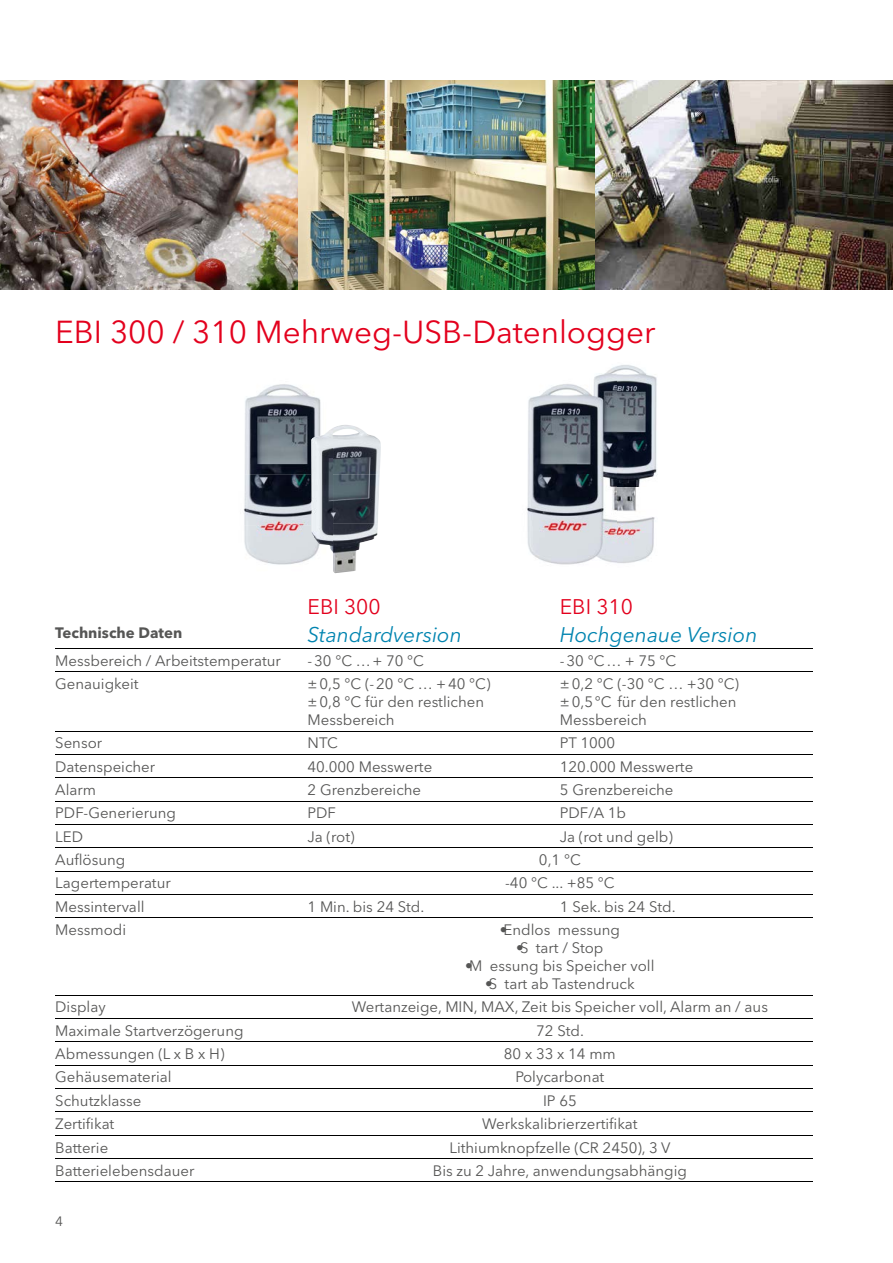
<style>
.page{position:relative;width:893px;height:1263px;background:#fff}
.page>*{position:absolute;margin:0;border:0;box-sizing:border-box;transform-origin:0 0}
.t1{font:31.5px "Avenir Next LT Pro";color:#e3001d}
.t2{font:italic 21px "Avenir Next LT Pro";color:#0084b0}
.t3{font:21px "Avenir Next LT Pro";color:#e3001d}
.t4{font:15px/18px "Avenir Next LT Pro";color:#565655}
.t5{font:700 15px "Avenir Next LT Pro";color:#565655}
.t6{font:13.5px "Avenir Next LT Pro";color:#565655}
</style>
<div class="page">
<img style="left:606px;top:365px;width:51px;height:31px">
<img style="left:617px;top:396px;width:41px;height:137px">
<img style="left:617px;top:533px;width:37px;height:31px">
<img style="left:297px;top:81px;width:298px;height:208px">
<img style="left:595px;top:81px;width:298px;height:208px">
<img style="left:0;top:81px;width:297px;height:208px">
<img style="left:245px;top:384px;width:76px;height:91px">
<img style="left:243px;top:475px;width:68px;height:50px">
<img style="left:244px;top:525px;width:67px;height:40px">
<img style="left:527px;top:373px;width:90px;height:192px">
<img style="left:333px;top:425px;width:48px;height:99px">
<img style="left:333px;top:524px;width:45px;height:49px">
<img style="left:311px;top:428px;width:22px;height:130px">
<hr style="left:55px;top:648px;width:253px;height:1px;background:#000">
<hr style="left:308px;top:648px;width:252px;height:1px;background:#000">
<hr style="left:560px;top:648px;width:252px;height:1px;background:#000">
<hr style="left:55px;top:671px;width:253px;height:1px;background:#000">
<hr style="left:308px;top:671px;width:252px;height:1px;background:#000">
<hr style="left:560px;top:671px;width:252px;height:1px;background:#000">
<hr style="left:55px;top:731px;width:253px;height:1px;background:#000">
<hr style="left:308px;top:731px;width:252px;height:1px;background:#000">
<hr style="left:560px;top:731px;width:252px;height:1px;background:#000">
<hr style="left:55px;top:754px;width:253px;height:1px;background:#000">
<hr style="left:308px;top:754px;width:252px;height:1px;background:#000">
<hr style="left:560px;top:754px;width:252px;height:1px;background:#000">
<hr style="left:55px;top:777px;width:253px;height:1px;background:#000">
<hr style="left:308px;top:777px;width:252px;height:1px;background:#000">
<hr style="left:560px;top:777px;width:252px;height:1px;background:#000">
<hr style="left:55px;top:801px;width:253px;height:1px;background:#000">
<hr style="left:308px;top:801px;width:252px;height:1px;background:#000">
<hr style="left:560px;top:801px;width:252px;height:1px;background:#000">
<hr style="left:55px;top:824px;width:253px;height:1px;background:#000">
<hr style="left:308px;top:824px;width:252px;height:1px;background:#000">
<hr style="left:560px;top:824px;width:252px;height:1px;background:#000">
<hr style="left:55px;top:847px;width:253px;height:1px;background:#000">
<hr style="left:308px;top:847px;width:252px;height:1px;background:#000">
<hr style="left:560px;top:847px;width:252px;height:1px;background:#000">
<hr style="left:55px;top:871px;width:253px;height:1px;background:#000">
<hr style="left:308px;top:871px;width:252px;height:1px;background:#000">
<hr style="left:560px;top:871px;width:252px;height:1px;background:#000">
<hr style="left:55px;top:894px;width:253px;height:1px;background:#000">
<hr style="left:308px;top:894px;width:252px;height:1px;background:#000">
<hr style="left:560px;top:894px;width:252px;height:1px;background:#000">
<hr style="left:55px;top:917px;width:253px;height:1px;background:#000">
<hr style="left:308px;top:917px;width:252px;height:1px;background:#000">
<hr style="left:560px;top:917px;width:252px;height:1px;background:#000">
<hr style="left:55px;top:995px;width:253px;height:1px;background:#000">
<hr style="left:308px;top:995px;width:252px;height:1px;background:#000">
<hr style="left:560px;top:995px;width:252px;height:1px;background:#000">
<hr style="left:55px;top:1018px;width:253px;height:1px;background:#000">
<hr style="left:308px;top:1018px;width:252px;height:1px;background:#000">
<hr style="left:560px;top:1018px;width:252px;height:1px;background:#000">
<hr style="left:55px;top:1041px;width:253px;height:1px;background:#000">
<hr style="left:308px;top:1041px;width:252px;height:1px;background:#000">
<hr style="left:560px;top:1041px;width:252px;height:1px;background:#000">
<hr style="left:55px;top:1065px;width:253px;height:1px;background:#000">
<hr style="left:308px;top:1065px;width:252px;height:1px;background:#000">
<hr style="left:560px;top:1065px;width:252px;height:1px;background:#000">
<hr style="left:55px;top:1088px;width:253px;height:1px;background:#000">
<hr style="left:308px;top:1088px;width:252px;height:1px;background:#000">
<hr style="left:560px;top:1088px;width:252px;height:1px;background:#000">
<hr style="left:55px;top:1111px;width:253px;height:1px;background:#000">
<hr style="left:308px;top:1111px;width:252px;height:1px;background:#000">
<hr style="left:560px;top:1111px;width:252px;height:1px;background:#000">
<hr style="left:55px;top:1135px;width:253px;height:1px;background:#000">
<hr style="left:308px;top:1135px;width:252px;height:1px;background:#000">
<hr style="left:560px;top:1135px;width:252px;height:1px;background:#000">
<hr style="left:55px;top:1158px;width:253px;height:1px;background:#000">
<hr style="left:308px;top:1158px;width:252px;height:1px;background:#000">
<hr style="left:560px;top:1158px;width:252px;height:1px;background:#000">
<hr style="left:55px;top:1181px;width:253px;height:1px;background:#000">
<hr style="left:308px;top:1181px;width:252px;height:1px;background:#000">
<hr style="left:560px;top:1181px;width:252px;height:1px;background:#000">
<h1 class="t1" style="left:55px;top:313px;width:602px">EBI 300 / 310 Mehrweg-USB-Datenlogger</h1>
<h2 class="t3" style="left:308px;top:595px;width:75px">EBI 300</h2>
<h2 class="t3" style="left:560px;top:595px;width:75px">EBI 310</h2>
<p class="t5" style="left:55px;top:623px;width:128px">Technische Daten</p>
<h2 class="t2" style="left:308px;top:622px;width:156px">Standardversion</h2>
<h2 class="t2" style="left:560px;top:622px;width:199px">Hochgenaue Version</h2>
<p class="t4" style="left:55px;top:651px;width:227px">Messbereich / Arbeitstemperatur</p>
<p class="t4" style="left:308px;top:651px;width:118px">- 30 °C … + 70 °C</p>
<p class="t4" style="left:560px;top:651px;width:118px">- 30 °C … + 75 °C</p>
<p class="t4" style="left:55px;top:675px;width:85px">Genauigkeit</p>
<p class="t4" style="left:308px;top:675px;width:184px">± 0,5 °C (- 20 °C … + 40 °C) ± 0,8 °C für den restlichen<br>Messbereich</p>
<p class="t4" style="left:560px;top:675px;width:181px">± 0,2 °C (-30 °C … +30 °C) ± 0,5 °C für den restlichen<br>Messbereich</p>
<p class="t4" style="left:55px;top:734px;width:48px">Sensor</p>
<p class="t4" style="left:308px;top:734px;width:32px">NTC</p>
<p class="t4" style="left:560px;top:734px;width:57px">PT 1000</p>
<p class="t4" style="left:55px;top:757px;width:102px">Datenspeicher</p>
<p class="t4" style="left:308px;top:757px;width:126px">40.000 Messwerte</p>
<p class="t4" style="left:560px;top:757px;width:135px">120.000 Messwerte</p>
<p class="t4" style="left:55px;top:781px;width:42px">Alarm</p>
<p class="t4" style="left:308px;top:781px;width:115px">2 Grenzbereiche</p>
<p class="t4" style="left:560px;top:781px;width:115px">5 Grenzbereiche</p>
<p class="t4" style="left:55px;top:804px;width:122px">PDF-Generierung</p>
<p class="t4" style="left:308px;top:804px;width:30px">PDF</p>
<p class="t4" style="left:560px;top:804px;width:68px">PDF/A 1b</p>
<p class="t4" style="left:55px;top:827px;width:29px">LED</p>
<p class="t4" style="left:308px;top:827px;width:49px">Ja (rot)</p>
<p class="t4" style="left:560px;top:827px;width:114px">Ja (rot und gelb)</p>
<p class="t4" style="left:55px;top:851px;width:72px">Auflösung</p>
<p class="t4" style="left:539px;top:851px;width:43px">0,1 °C</p>
<p class="t4" style="left:55px;top:874px;width:117px">Lagertemperatur</p>
<p class="t4" style="left:505px;top:874px;width:111px">-40 °C ... +85 °C</p>
<p class="t4" style="left:55px;top:897px;width:91px">Messintervall</p>
<p class="t4" style="left:308px;top:897px;width:118px">1 Min. bis 24 Std.</p>
<p class="t4" style="left:560px;top:897px;width:117px">1 Sek. bis 24 Std.</p>
<p class="t4" style="left:55px;top:921px;width:72px">Messmodi</p>
<p class="t4" style="left:500px;top:921px;width:122px">•Endlos messung</p>
<p class="t4" style="left:516px;top:939px;width:89px">•S tart / Stop</p>
<p class="t4" style="left:465px;top:957px;width:191px">•M essung bis Speicher voll</p>
<p class="t4" style="left:485px;top:975px;width:151px">•S tart ab Tastendruck</p>
<p class="t4" style="left:55px;top:998px;width:52px">Display</p>
<p class="t4" style="left:352px;top:998px;width:418px">Wertanzeige, MIN, MAX, Zeit bis Speicher voll, Alarm an / aus</p>
<p class="t4" style="left:55px;top:1021px;width:190px">Maximale Startverzögerung</p>
<p class="t4" style="left:536px;top:1021px;width:49px">72 Std.</p>
<p class="t4" style="left:55px;top:1045px;width:171px">Abmessungen (L x B x H)</p>
<p class="t4" style="left:504px;top:1045px;width:113px">80 x 33 x 14 mm</p>
<p class="t4" style="left:55px;top:1068px;width:118px">Gehäusematerial</p>
<p class="t4" style="left:515px;top:1068px;width:90px">Polycarbonat</p>
<p class="t4" style="left:55px;top:1091px;width:88px">Schutzklasse</p>
<p class="t4" style="left:543px;top:1091px;width:35px">IP 65</p>
<p class="t4" style="left:55px;top:1115px;width:61px">Zertifikat</p>
<p class="t4" style="left:482px;top:1115px;width:157px">Werkskalibrierzertifikat</p>
<p class="t4" style="left:55px;top:1138px;width:55px">Batterie</p>
<p class="t4" style="left:449px;top:1138px;width:223px">Lithiumknopfzelle (CR 2450), 3 V</p>
<p class="t4" style="left:55px;top:1161px;width:141px">Batterielebensdauer</p>
<p class="t4" style="left:433px;top:1161px;width:256px">Bis zu 2 Jahre, anwendungsabhängig</p>
<p class="t6" style="left:55px;top:1213px;width:9px">4</p>
</div>
